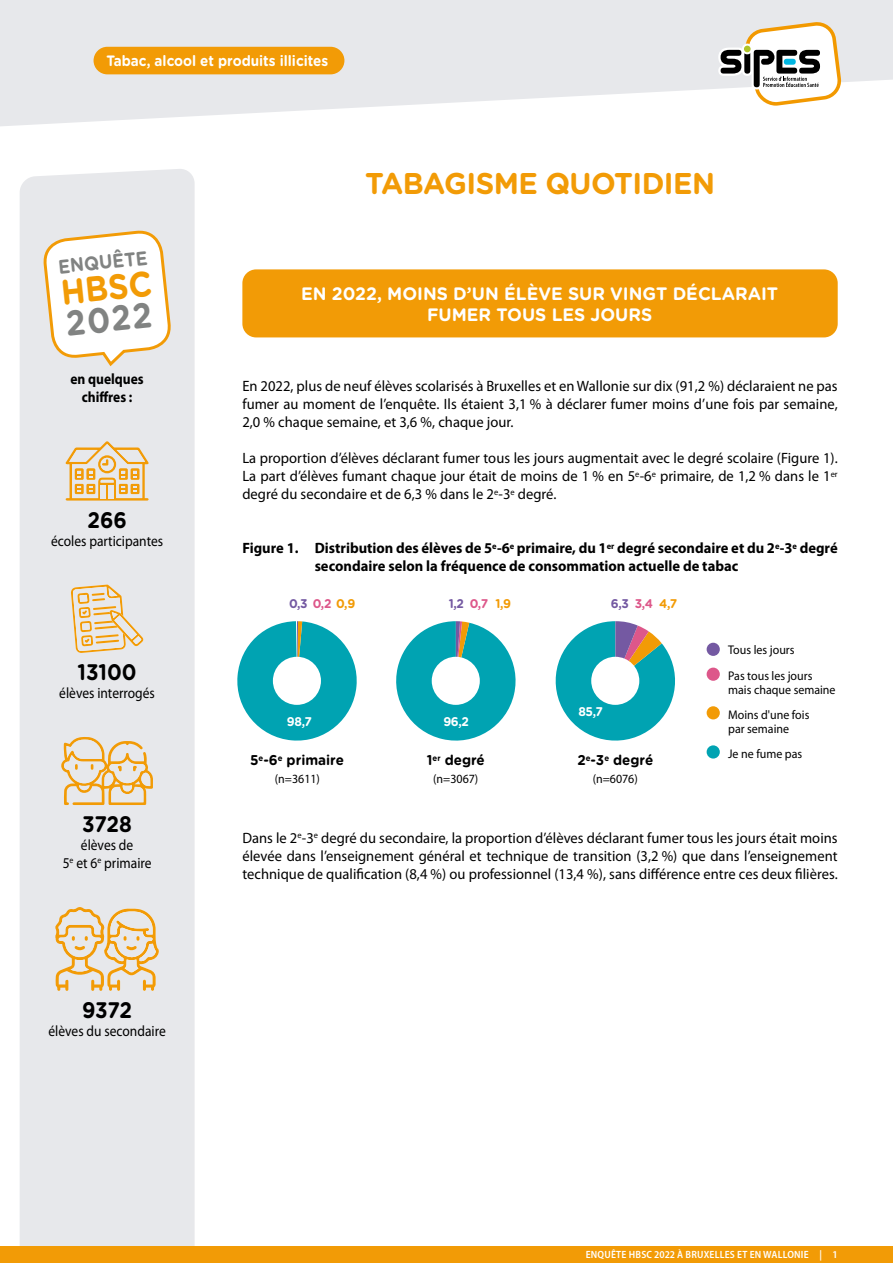
<style>
.page{position:relative;width:893px;height:1263px;background:#fff}
.page>*{position:absolute;margin:0;border:0;box-sizing:border-box;transform-origin:0 0}
.t1{font:700 35.4px "Gotham Rounded";color:#f29b06;scale:.9 1}
.t2{font:700 35.4px "Gotham Rounded";color:#818382;scale:.9 1}
.t3{font:700 30px "Gotham Rounded";letter-spacing:-.02em;color:#f29b06}
.t4{font:700 22.5px "Gotham Rounded";color:#000;scale:.9 1}
.t5{font:700 19.65px "Gotham Rounded";color:#818382;scale:.9 1}
.t6{font:700 18px/21.6px "Gotham Rounded";color:#fff;text-align:center}
.t7{font:15px/18px "Myriad Pro";letter-spacing:.005em;color:#000;text-align:justify}
.t8{font:700 15px/18px "Myriad Pro";color:#000}
.t9{font:15px/18px "Myriad Pro";letter-spacing:.005em;color:#000;text-align:center;scale:.9 1}
.t10{font:700 15px "Gotham Rounded";color:#fff;scale:.9 1}
.t11{font:700 15px/18px "Myriad Pro";color:#000;text-align:center;scale:.9 1}
.t12{font:700 14.1px "Gotham Rounded";color:#000;scale:.95 1}
.t13{font:12.6px/25.2px "Myriad Pro";color:#000;scale:.95 1}
.t14{font:700 12.6px "Gotham Rounded";color:#7459a2;scale:.95 1}
.t15{font:700 12.6px "Gotham Rounded";color:#fff;scale:.95 1}
.t16{font:600 semi-condensed 10.5px "Myriad Pro";letter-spacing:.02em;color:#fff}
.s1{color:#dd578a}
.s2{color:#f29b06}
</style>
<div class="page">
<svg style="left:0;top:0;width:893px;height:126px;fill:#e7e8eb"></svg>
<div style="left:20px;top:169px;width:175px;height:1077px;background:#e7e8eb"></div>
<div style="left:0;top:1246px;width:893px;height:17px;background:#f29b06"></div>
<div style="left:94px;top:47px;width:250px;height:27px;background:#f29b06;border-radius:14px"></div>
<svg style="left:718px;top:21px;width:123px;height:85px"></svg>
<div style="left:242px;top:269px;width:596px;height:68px;background:#f29b06;border-radius:14px"></div>
<svg style="left:237px;top:621px;width:120px;height:120px"></svg>
<div style="left:707px;top:643px;width:13px;height:13px;background:#7459a2;border-radius:50%"></div>
<div style="left:707px;top:668px;width:13px;height:13px;background:#dd578a;border-radius:50%"></div>
<div style="left:707px;top:706px;width:13px;height:13px;background:#f29b06;border-radius:50%"></div>
<div style="left:707px;top:745px;width:13px;height:13px;background:#00a3b2;border-radius:50%"></div>
<div style="left:273px;top:657px;width:48px;height:48px;background:#fff;border-radius:50%"></div>
<svg style="left:396px;top:621px;width:120px;height:120px"></svg>
<div style="left:432px;top:657px;width:48px;height:48px;background:#fff;border-radius:50%"></div>
<svg style="left:555px;top:621px;width:120px;height:120px"></svg>
<div style="left:591px;top:657px;width:48px;height:48px;background:#fff;border-radius:50%"></div>
<svg style="left:43px;top:230px;width:128px;height:139px"></svg>
<svg style="left:66px;top:440px;width:83px;height:61px;background:#eacea0"></svg>
<svg style="left:71px;top:584px;width:73px;height:69px;background:#ead6b5"></svg>
<svg style="left:61px;top:737px;width:92px;height:68px;background:#e9d3ad"></svg>
<svg style="left:55px;top:907px;width:104px;height:84px;background:#ead3ad"></svg>
<p class="t10" style="left:107px;top:50px;width:248px">Tabac, alcool et produits illicites</p>
<h2 class="t3" style="left:365px;top:161px;width:352px">TABAGISME QUOTIDIEN</h2>
<h3 class="t5" style="left:57px;top:252px;width:101px;rotate:-6deg">ENQUÊTE</h3>
<h1 class="t1" style="left:58px;top:267px;width:103px;rotate:-6deg">HBSC</h1>
<h1 class="t2" style="left:63px;top:298px;width:97px;rotate:-6deg">2022</h1>
<p class="t11" style="left:70px;top:370px;width:83px">en quelques chiffres :</p>
<h3 class="t4" style="left:87px;top:503px;width:45px">266</h3>
<p class="t9" style="left:51px;top:531px;width:126px">écoles participantes</p>
<h3 class="t4" style="left:78px;top:655px;width:67px">13100</h3>
<p class="t9" style="left:59px;top:684px;width:108px">élèves interrogés</p>
<h3 class="t4" style="left:82px;top:807px;width:57px">3728</h3>
<p class="t9" style="left:63px;top:836px;width:100px">élèves de<br>5<sup>e</sup> et 6<sup>e</sup> primaire</p>
<h3 class="t4" style="left:82px;top:993px;width:57px">9372</h3>
<p class="t9" style="left:48px;top:1021px;width:132px">élèves du secondaire</p>
<p class="t6" style="left:301px;top:282px;width:479px">EN 2022, MOINS D’UN ÉLÈVE SUR VINGT DÉCLARAIT<br>FUMER TOUS LES JOURS</p>
<p class="t7" style="left:242px;top:377px;width:597px">En 2022, plus de neuf élèves scolarisés à Bruxelles et en Wallonie sur dix (91,2 %) déclaraient ne pas fumer au moment de l’enquête. Ils étaient 3,1 % à déclarer fumer moins d’une fois par semaine, 2,0 % chaque semaine, et 3,6 %, chaque jour.</p>
<p class="t7" style="left:242px;top:449px;width:597px">La proportion d’élèves déclarant fumer tous les jours augmentait avec le degré scolaire (Figure 1).<br>La part d’élèves fumant chaque jour était de moins de 1 % en 5<sup>e</sup>-6<sup>e</sup> primaire, de 1,2 % dans le 1<sup>er </sup>degré du secondaire et de 6,3 % dans le 2<sup>e</sup>-3<sup>e</sup> degré.</p>
<p class="t8" style="left:315px;top:539px;width:524px;text-indent:-72px">Figure 1. Distribution des élèves de 5<sup>e</sup>-6<sup>e</sup> primaire, du 1<sup>er</sup> degré secondaire et du 2<sup>e</sup>-3<sup>e</sup> degré secondaire selon la fréquence de consommation actuelle de tabac</p>
<p class="t14" style="left:289px;top:594px;width:71px">0,3 <span class="s1">0,2</span> <span class="s2">0,9</span></p>
<p class="t14" style="left:449px;top:594px;width:67px">1,2 <span class="s1">0,7</span> <span class="s2">1,9</span></p>
<p class="t14" style="left:611px;top:594px;width:71px">6,3 <span class="s1">3,4</span> <span class="s2">4,7</span></p>
<p class="t15" style="left:287px;top:712px;width:28px">98,7</p>
<p class="t12" style="left:250px;top:750px;width:100px">5<sup>e</sup>-6<sup>e</sup> primaire</p>
<p class="t15" style="left:443px;top:712px;width:29px">96,2</p>
<p class="t12" style="left:427px;top:750px;width:62px">1<sup>er</sup> degré</p>
<p class="t13" style="left:275px;top:766px;width:49px">(n=3611)</p>
<p class="t13" style="left:433px;top:766px;width:49px">(n=3067)</p>
<p class="t15" style="left:578px;top:702px;width:27px">85,7</p>
<p class="t12" style="left:577px;top:750px;width:81px">2<sup>e</sup>-3<sup>e</sup> degré</p>
<p class="t13" style="left:593px;top:766px;width:49px">(n=6076)</p>
<p class="t13" style="left:728px;top:637px;width:90px">Tous les jours<br>Pas tous les jours</p>
<p class="t13" style="left:728px;top:677px;width:115px">mais chaque semaine<br>Moins d'une fois</p>
<p class="t13" style="left:728px;top:716px;width:79px">par semaine<br>Je ne fume pas</p>
<p class="t7" style="left:242px;top:828px;width:597px">Dans le 2<sup>e</sup>-3<sup>e</sup> degré du secondaire, la proportion d’élèves déclarant fumer tous les jours était moins élevée dans l’enseignement général et technique de transition (3,2 %) que dans l’enseignement technique de qualification (8,4 %) ou professionnel (13,4 %), sans différence entre ces deux filières.</p>
<p class="t16" style="left:586px;top:1248px;width:253px">ENQUÊTE HBSC 2022 À BRUXELLES ET EN WALLONIE | 1</p>
</div>
